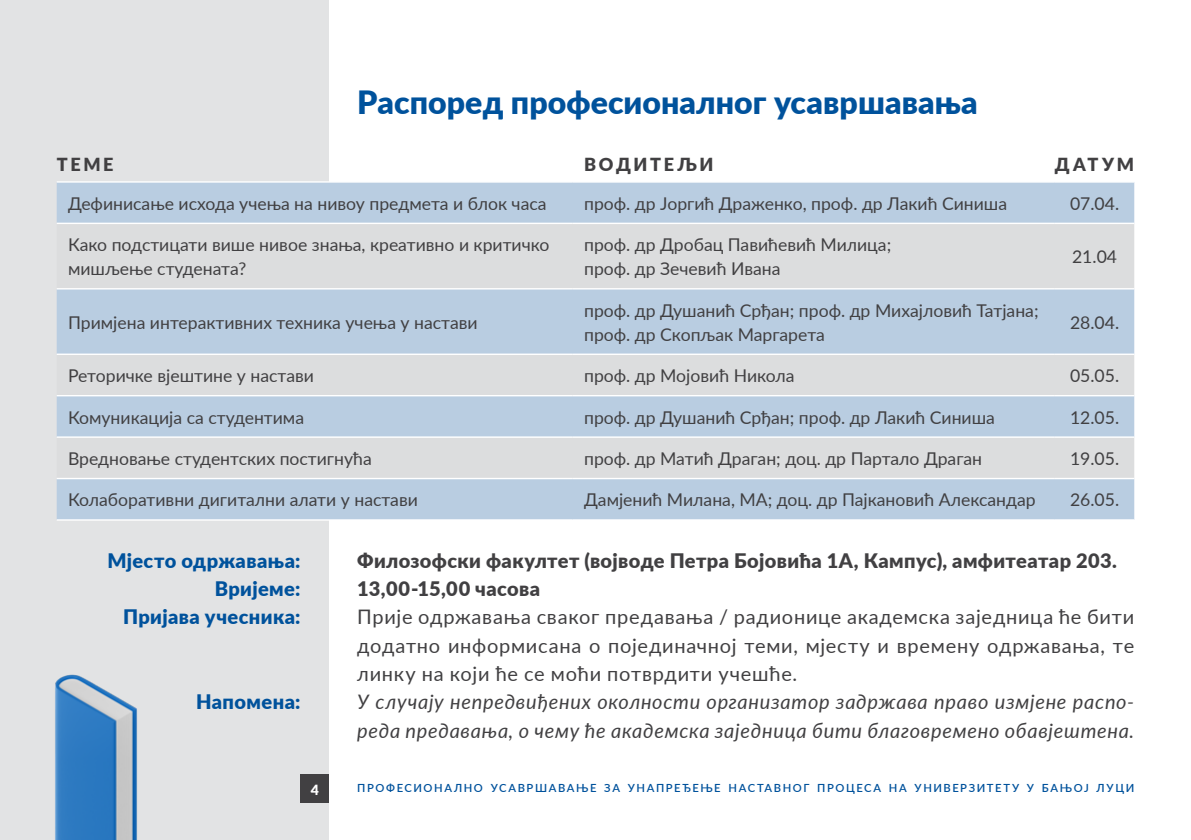
<style>
.page{position:relative;width:1191px;height:840px;background:#fff}
.page>*{position:absolute;margin:0;border:0;box-sizing:border-box;transform-origin:0 0}
.t1{font:900 32px "Lato";color:#00529c}
.t2{font:20px/28.4px "Lato";letter-spacing:.035em;color:#414042;text-align:justify}
.t3{font:italic 20px/28.4px "Lato";letter-spacing:.035em;color:#414042}
.t4{font:900 20px/28.4px "Lato";letter-spacing:.02em;color:#414042}
.t5{font:900 20px/28.4px "Lato";letter-spacing:.02em;color:#00529c;text-align:right}
.t6{font:900 18px "Lato";letter-spacing:.15em;color:#414042}
.t7{font:17.6px/24px "Lato";color:#414042}
.t8{font:900 14px "Lato";color:#fff}
.t9{font:600 11.2px "Lato";letter-spacing:.14em;color:#00529c}
</style>
<div class="page">
<div style="left:0;top:0;width:329px;height:839px;background:#e2e3e4"></div>
<img style="left:55px;top:674px;width:82px;height:165px">
<div style="left:300px;top:774px;width:29px;height:28px;background:#414042"></div>
<div style="left:57px;top:182px;width:1077px;height:337px;background:#b9cde1"></div>
<svg style="left:57px;top:224px;width:1077px;height:253px;fill:#dcddde"></svg>
<hr style="left:57px;top:181px;width:516px;height:1px;background:#fff">
<hr style="left:57px;top:222px;width:516px;height:2px;background:#fff">
<hr style="left:573px;top:222px;width:481px;height:2px;background:#fff">
<hr style="left:1054px;top:222px;width:80px;height:2px;background:#fff">
<hr style="left:57px;top:288px;width:516px;height:1px;background:#fff">
<hr style="left:573px;top:288px;width:481px;height:1px;background:#fff">
<hr style="left:1054px;top:288px;width:80px;height:1px;background:#fff">
<hr style="left:57px;top:353px;width:516px;height:2px;background:#fff">
<hr style="left:573px;top:353px;width:481px;height:2px;background:#fff">
<hr style="left:1054px;top:353px;width:80px;height:2px;background:#fff">
<hr style="left:57px;top:395px;width:516px;height:1px;background:#fff">
<hr style="left:573px;top:395px;width:481px;height:1px;background:#fff">
<hr style="left:1054px;top:395px;width:80px;height:1px;background:#fff">
<hr style="left:57px;top:436px;width:516px;height:1px;background:#fff">
<hr style="left:573px;top:436px;width:481px;height:1px;background:#fff">
<hr style="left:1054px;top:436px;width:80px;height:1px;background:#fff">
<hr style="left:57px;top:477px;width:516px;height:2px;background:#fff">
<hr style="left:573px;top:477px;width:481px;height:2px;background:#fff">
<hr style="left:1054px;top:477px;width:80px;height:2px;background:#fff">
<hr style="left:57px;top:519px;width:516px;height:1px;background:#fff">
<h1 class="t1" style="left:357px;top:78px;width:622px">Распоред професионалног усавршавања</h1>
<p class="t6" style="left:57px;top:150px;width:58px">ТЕМЕ</p>
<p class="t6" style="left:584px;top:150px;width:131px">ВОДИТЕЉИ</p>
<p class="t6" style="left:1055px;top:150px;width:81px">ДАТУМ</p>
<p class="t7" style="left:68px;top:190px;width:480px">Дефинисање исхода учења на нивоу предмета и блок часа</p>
<p class="t7" style="left:584px;top:190px;width:424px">проф. др Јоргић Драженко, проф. др Лакић Синиша</p>
<p class="t7" style="left:1070px;top:190px;width:51px">07.04.</p>
<p class="t7" style="left:68px;top:232px;width:483px">Како подстицати више нивое знања, креативно и критичко мишљење студената?</p>
<p class="t7" style="left:584px;top:232px;width:309px">проф. др Дробац Павићевић Милица; проф. др Зечевић Ивана</p>
<p class="t7" style="left:1072px;top:244px;width:46px">21.04</p>
<p class="t7" style="left:68px;top:309px;width:411px">Примјена интерактивних техника учења у настави</p>
<p class="t7" style="left:584px;top:297px;width:456px">проф. др Душанић Срђан; проф. др Михајловић Татјана; проф. др Скопљак Маргарета</p>
<p class="t7" style="left:1070px;top:309px;width:51px">28.04.</p>
<p class="t7" style="left:68px;top:363px;width:247px">Реторичке вјештине у настави</p>
<p class="t7" style="left:584px;top:363px;width:212px">проф. др Мојовић Никола</p>
<p class="t7" style="left:1070px;top:363px;width:51px">05.05.</p>
<p class="t7" style="left:68px;top:404px;width:237px">Комуникација са студентима</p>
<p class="t7" style="left:584px;top:404px;width:412px">проф. др Душанић Срђан; проф. др Лакић Синиша</p>
<p class="t7" style="left:1070px;top:404px;width:51px">12.05.</p>
<p class="t7" style="left:68px;top:445px;width:305px">Вредновање студентских постигнућа</p>
<p class="t7" style="left:584px;top:445px;width:399px">проф. др Матић Драган; доц. др Партало Драган</p>
<p class="t7" style="left:1070px;top:445px;width:51px">19.05.</p>
<p class="t7" style="left:68px;top:487px;width:351px">Колаборативни дигитални алати у настави</p>
<p class="t7" style="left:584px;top:487px;width:453px">Дамјенић Милана, МА; доц. др Пајкановић Александар</p>
<p class="t7" style="left:1070px;top:487px;width:51px">26.05.</p>
<p class="t5" style="left:107px;top:545px;width:195px">Мјесто одржавања:<br>Вријеме:<br>Пријава учесника:</p>
<p class="t5" style="left:196px;top:686px;width:106px">Напомена:</p>
<p class="t4" style="left:357px;top:545px;width:761px">Филозофски факултет (војводе Петра Бојовића 1А, Кампус), амфитеатар 203.<br>13,00-15,00 часова</p>
<p class="t2" style="left:357px;top:601px;width:778px">Прије одржавања сваког предавања / радионице академска заједница ће бити додатно информисана о појединачној теми, мјесту и времену одржавања, те линку на који ће се моћи потврдити учешће.</p>
<p class="t3" style="left:357px;top:686px;width:778px">У случају непредвиђених околности организатор задржава право измјене распо&shy;реда предавања, о чему ће академска заједница бити благовремено обавјештена.</p>
<p class="t8" style="left:311px;top:778px;width:10px">4</p>
<p class="t9" style="left:357px;top:779px;width:778px">ПРОФЕСИОНАЛНО УСАВРШАВАЊЕ ЗА УНАПРЕЂЕЊЕ НАСТАВНОГ ПРОЦЕСА НА УНИВЕРЗИТЕТУ У БАЊОЈ ЛУЦИ</p>
</div>
